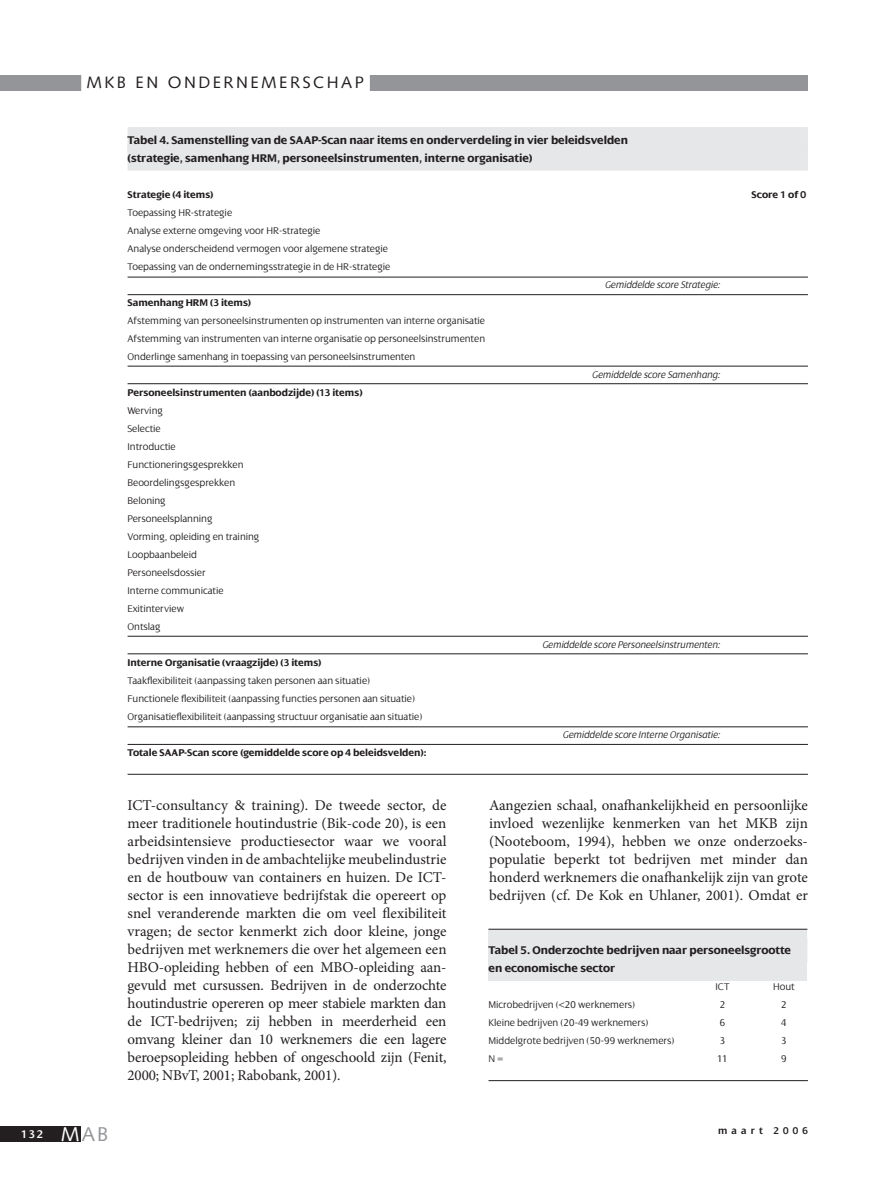
<style>
.page{position:relative;width:893px;height:1191px;background:#fff}
.page>*{position:absolute;margin:0;border:0;box-sizing:border-box;transform-origin:0 0}
.t1{font:19.95px "Syntax LT Std";color:#939598}
.t2{font:16.5px "Syntax LT Std";letter-spacing:.15em;color:#231f20}
.t3{font:15px/18px "Minion Pro";letter-spacing:-.01em;color:#231f20;text-align:justify}
.t4{font:700 12px/18px "Dialog";letter-spacing:-.005em;color:#231f20}
.t5{font:600 12px "Dialog";color:#fff}
.t6{font:300 10.5px/18px "Dialog";letter-spacing:-.005em;color:#231f20}
.t7{font:700 10.5px "Dialog";letter-spacing:-.005em;color:#231f20}
.t8{font:italic 300 10.5px "Dialog";letter-spacing:-.005em;color:#231f20}
.t9{font:600 10.5px "Dialog";letter-spacing:.4em;color:#231f20}
.s1{color:#fff}
</style>
<div class="page">
<div style="left:0;top:1126px;width:81px;height:16px;background:#231f20"></div>
<div style="left:0;top:75px;width:808px;height:15px;background:#939598"></div>
<div style="left:81px;top:71px;width:289px;height:21px;background:#fff"></div>
<div style="left:128px;top:127px;width:680px;height:26px;background:#e6e7e9"></div>
<div style="left:128px;top:145px;width:680px;height:26px;background:#e6e7e9"></div>
<hr style="left:128px;top:774px;width:680px;height:1px;background:#231f20">
<hr style="left:128px;top:636px;width:680px;height:1px;background:#231f20">
<hr style="left:128px;top:726px;width:680px;height:1px;background:#231f20">
<hr style="left:128px;top:366px;width:680px;height:1px;background:#231f20">
<hr style="left:128px;top:277px;width:680px;height:1px;background:#231f20">
<hr style="left:128px;top:653px;width:680px;height:1px;background:#231f20">
<hr style="left:128px;top:744px;width:680px;height:1px;background:#231f20">
<hr style="left:128px;top:383px;width:680px;height:1px;background:#231f20">
<hr style="left:128px;top:294px;width:680px;height:1px;background:#231f20">
<div style="left:488px;top:929px;width:319px;height:51px;background:#e6e7e9"></div>
<hr style="left:488px;top:1080px;width:320px;height:1px;background:#231f20">
<hr style="left:488px;top:929px;width:319px;height:1px;background:#231f20">
<p class="t2" style="left:86px;top:74px;width:279px">MKB EN ONDERNEMERSCHAP</p>
<p class="t4" style="left:128px;top:132px;width:502px">Tabel 4. Samenstelling van de SAAP-Scan naar items en onderverdeling in vier beleidsvelden (strategie, samenhang HRM, personeelsinstrumenten, interne organisatie)</p>
<p class="t7" style="left:128px;top:191px;width:87px">Strategie (4 items)</p>
<p class="t7" style="left:752px;top:191px;width:56px">Score 1 of 0</p>
<p class="t6" style="left:128px;top:204px;width:264px">Toepassing HR-strategie<br>Analyse externe omgeving voor HR-strategie<br>Analyse onderscheidend vermogen voor algemene strategie Toepassing van de ondernemingsstrategie in de HR-strategie</p>
<p class="t8" style="left:605px;top:281px;width:117px">Gemiddelde score Strategie:</p>
<p class="t7" style="left:128px;top:299px;width:125px">Samenhang HRM (3 items)</p>
<p class="t6" style="left:128px;top:312px;width:359px;text-align:justify">Afstemming van personeelsinstrumenten op instrumenten van interne organisatie Afstemming van instrumenten van interne organisatie op personeelsinstrumenten Onderlinge samenhang in toepassing van personeelsinstrumenten</p>
<p class="t8" style="left:592px;top:371px;width:130px">Gemiddelde score Samenhang:</p>
<p class="t7" style="left:128px;top:389px;width:236px">Personeelsinstrumenten (aanbodzijde) (13 items)</p>
<p class="t6" style="left:128px;top:402px;width:133px">Werving<br>Selectie<br>Introductie<br>Functioneringsgesprekken<br>Beoordelingsgesprekken<br>Beloning<br>Personeelsplanning<br>Vorming, opleiding en training<br>Loopbaanbeleid<br>Personeelsdossier<br>Interne communicatie<br>Exitinterview<br>Ontslag</p>
<p class="t8" style="left:542px;top:641px;width:180px">Gemiddelde score Personeelsinstrumenten:</p>
<p class="t7" style="left:128px;top:659px;width:195px">Interne Organisatie (vraagzijde) (3 items)</p>
<p class="t6" style="left:128px;top:672px;width:297px">Taakflexibiliteit (aanpassing taken personen aan situatie)<br>Functionele flexibiliteit (aanpassing functies personen aan situatie)<br>Organisatieflexibiliteit (aanpassing structuur organisatie aan situatie)</p>
<p class="t8" style="left:563px;top:731px;width:159px">Gemiddelde score Interne Organisatie:</p>
<p class="t7" style="left:128px;top:749px;width:300px">Totale SAAP-Scan score (gemiddelde score op 4 beleidsvelden):</p>
<p class="t3" style="left:128px;top:798px;width:320px">ICT-consultancy &amp; training). De tweede sector, de meer traditionele houtindustrie (Bik-code 20), is een arbeidsintensieve productie sector waar we vooral bedrijven vinden in de ambachtelijke meubelindustrie en de houtbouw van containers en huizen. De ICT&shy;sector is een inno vatieve bedrijfstak die opereert op snel veranderende markten die om veel flexibiliteit vragen; de sector kenmerkt zich door kleine, jonge bedrijven met werk nemers die over het algemeen een HBO-opleiding hebben of een MBO-opleiding aan&shy;gevuld met cur sussen. Bedrijven in de onderzochte houtindustrie opereren op meer stabiele markten dan de ICT-bedrijven; zij hebben in meerderheid een omvang kleiner dan 10 werknemers die een lagere beroeps opleiding hebben of ongeschoold zijn (Fenit, 2000; NBvT, 2001; Rabobank, 2001).</p>
<p class="t3" style="left:489px;top:798px;width:321px">Aangezien schaal, onafhankelijkheid en persoonlijke invloed wezenlijke kenmerken van het MKB zijn (Nooteboom, 1994), hebben we onze onderzoeks&shy;populatie beperkt tot bedrijven met minder dan honderd werknemers die onafhankelijk zijn van grote bedrijven (cf. De Kok en Uhlaner, 2001). Omdat er</p>
<p class="t4" style="left:488px;top:942px;width:304px">Tabel 5. Onderzochte bedrijven naar personeelsgrootte en economische sector</p>
<p class="t6" style="left:716px;top:978px;width:15px">ICT</p>
<p class="t6" style="left:773px;top:978px;width:23px">Hout</p>
<p class="t6" style="left:488px;top:996px;width:148px">Microbedrijven (&lt;20 werknemers)</p>
<p class="t6" style="left:720px;top:996px;width:7px">2</p>
<p class="t6" style="left:781px;top:996px;width:7px">2</p>
<p class="t6" style="left:488px;top:1014px;width:162px">Kleine bedrijven (20-49 werknemers)</p>
<p class="t6" style="left:720px;top:1014px;width:7px">6</p>
<p class="t6" style="left:781px;top:1014px;width:7px">4</p>
<p class="t6" style="left:488px;top:1032px;width:188px">Middelgrote bedrijven (50-99 werknemers)</p>
<p class="t6" style="left:720px;top:1032px;width:7px">3</p>
<p class="t6" style="left:781px;top:1032px;width:7px">3</p>
<p class="t6" style="left:488px;top:1050px;width:16px">N =</p>
<p class="t6" style="left:717px;top:1050px;width:12px">11</p>
<p class="t6" style="left:781px;top:1050px;width:7px">9</p>
<h1 class="t1" style="left:61px;top:1124px;width:49px"><span class="s1">M</span>AB</h1>
<p class="t5" style="left:21px;top:1129px;width:23px">132</p>
<p class="t9" style="left:718px;top:1127px;width:91px">maart 2006</p>
</div>
